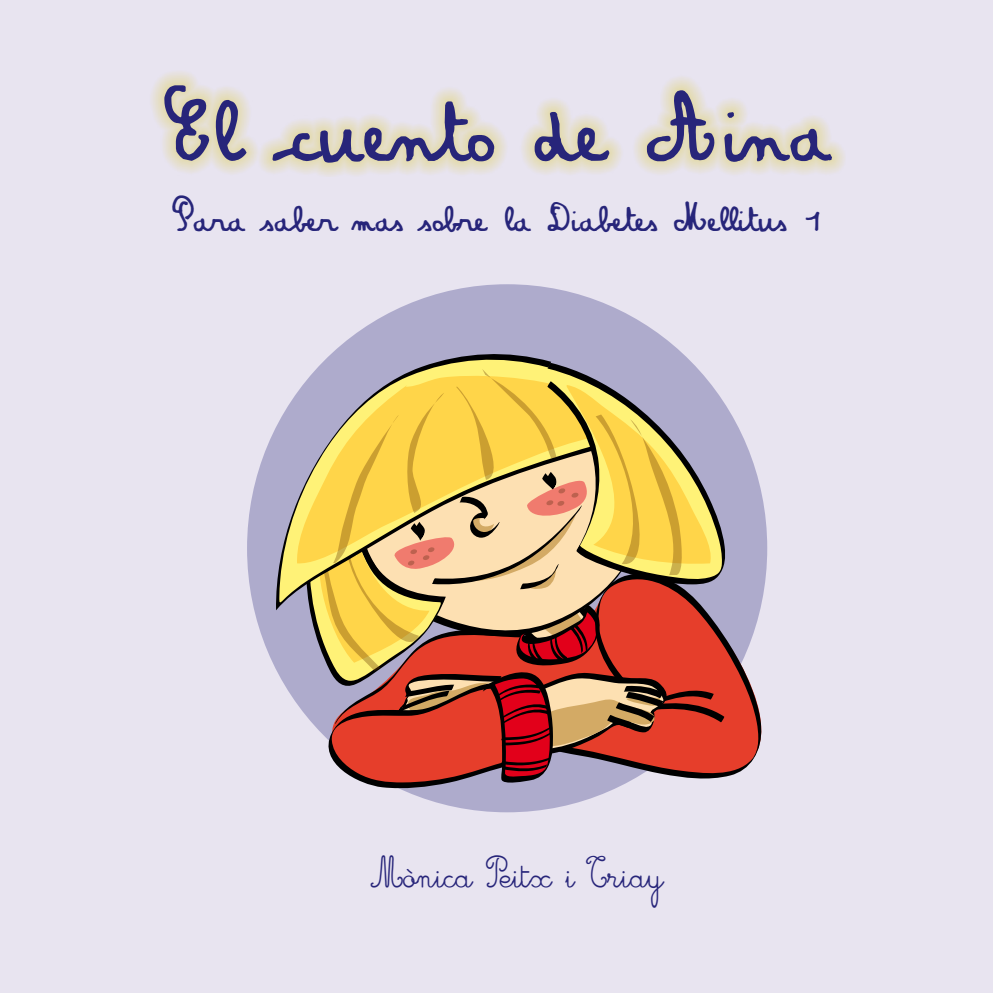
<style>
.page{position:relative;width:993px;height:993px;background:#fff}
.page>*{position:absolute;margin:0;border:0;box-sizing:border-box;transform-origin:0 0}
.t1{font:87.5px "Amandine";color:#27257a}
.t2{font:35px "Amandine";color:#27257a}
.t3{font:35px "Cursivestandard";color:#27257a}
</style>
<div class="page">
<div style="left:0;top:0;width:992px;height:992px;background:#e8e4f0"></div>
<div style="left:247px;top:284px;width:520px;height:528px;background:#aeabcc;border-radius:50%"></div>
<svg style="left:724px;top:584px;width:41px;height:193px"></svg>
<svg style="left:275px;top:350px;width:276px;height:260px"></svg>
<svg style="left:297px;top:369px;width:427px;height:420px"></svg>
<div style="left:149px;top:69px;width:696px;height:108px;background:#d8c300;opacity:.55"></div>
<h1 class="t1" style="left:163px;top:72px;width:667px">El cuento de Aina</h1>
<p class="t2" style="left:172px;top:195px;width:650px">Para saber mas sobre la Diabetes Mellitus 1</p>
<p class="t3" style="left:371px;top:854px;width:294px">Mònica Peitx i Triay</p>
</div>
